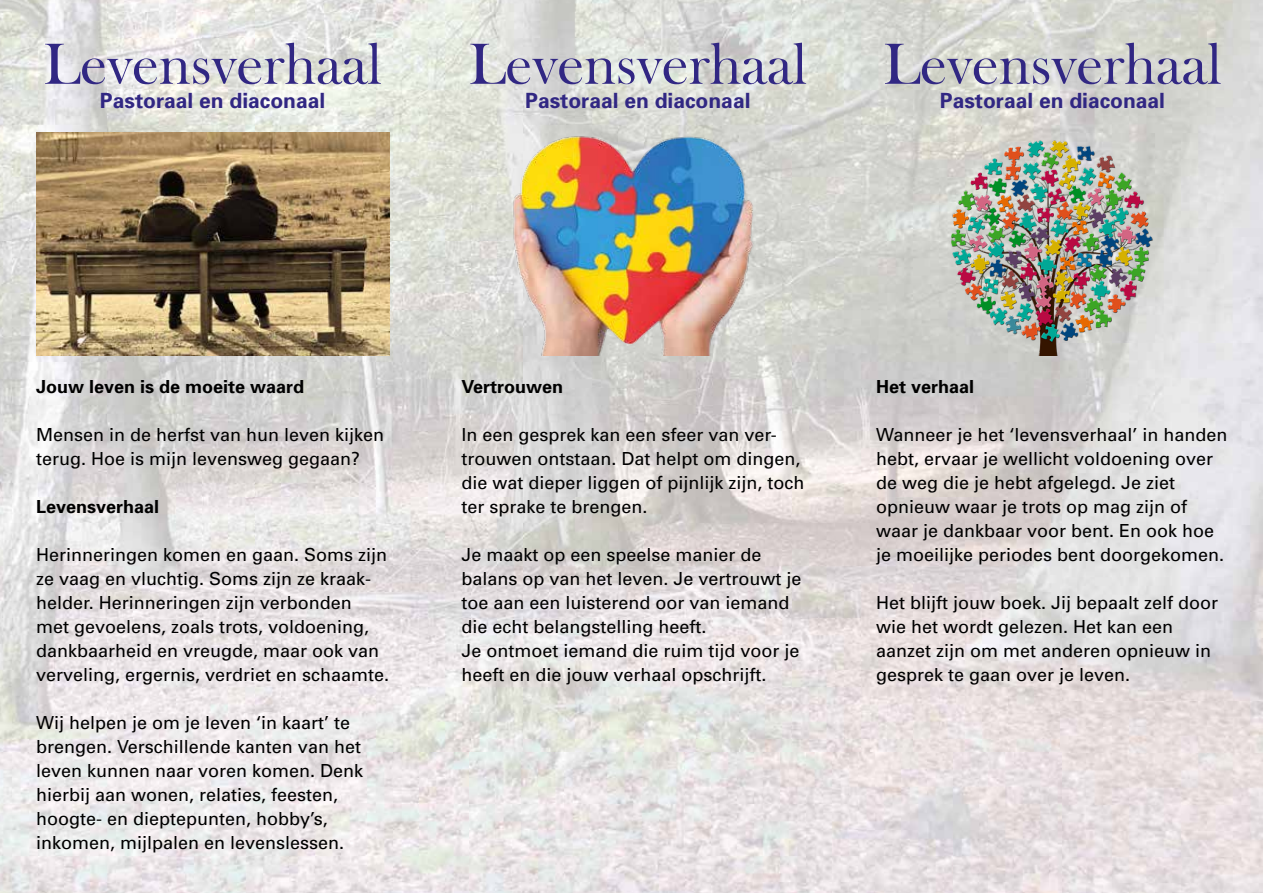
<style>
.page{position:relative;width:1263px;height:893px;background:#fff}
.page>*{position:absolute;margin:0;border:0;box-sizing:border-box;transform-origin:0 0}
.t1{font:60px "Bask Old Face";color:#312783}
.t2{font:700 21px "Univers";color:#312783}
.t3{font:18px/24px "Univers";color:#000}
.t4{font:700 18px "Univers";color:#000}
</style>
<div class="page">
<img style="left:0;top:0;width:1263px;height:893px">
<img style="left:36px;top:133px;width:353px;height:222px">
<img style="left:461px;top:133px;width:353px;height:222px">
<img style="left:876px;top:133px;width:353px;height:222px">
<h1 class="t1" style="left:44px;top:31px;width:340px">Levensverhaal</h1>
<p class="t2" style="left:100px;top:88px;width:227px">Pastoraal en diaconaal</p>
<h1 class="t1" style="left:469px;top:31px;width:340px">Levensverhaal</h1>
<p class="t2" style="left:525px;top:88px;width:227px">Pastoraal en diaconaal</p>
<h1 class="t1" style="left:883px;top:31px;width:340px">Levensverhaal</h1>
<p class="t2" style="left:940px;top:88px;width:227px">Pastoraal en diaconaal</p>
<p class="t4" style="left:36px;top:375px;width:270px">Jouw leven is de moeite waard</p>
<p class="t3" style="left:36px;top:423px;width:350px">Mensen in de herfst van hun leven kijken terug. Hoe is mijn levensweg gegaan?</p>
<p class="t4" style="left:36px;top:495px;width:125px">Levensverhaal</p>
<p class="t3" style="left:36px;top:543px;width:354px">Herinneringen komen en gaan. Soms zijn ze vaag en vluchtig. Soms zijn ze kraak&shy;helder. Herinneringen zijn verbonden met gevoelens, zoals trots, voldoening, dankbaarheid en vreugde, maar ook van verveling, ergernis, verdriet en schaamte.</p>
<p class="t3" style="left:36px;top:711px;width:329px">Wij helpen je om je leven ‘in kaart’ te brengen. Verschillende kanten van het leven kunnen naar voren komen. Denk hierbij aan wonen, relaties, feesten, hoogte- en dieptepunten, hobby’s, inkomen, mijlpalen en levenslessen.</p>
<p class="t4" style="left:461px;top:375px;width:103px">Vertrouwen</p>
<p class="t3" style="left:461px;top:422px;width:345px">In een gesprek kan een sfeer van ver&shy;trouwen ontstaan. Dat helpt om dingen, die wat dieper liggen of pijnlijk zijn, toch ter sprake te brengen.</p>
<p class="t3" style="left:461px;top:542px;width:342px">Je maakt op een speelse manier de balans op van het leven. Je vertrouwt je toe aan een luisterend oor van iemand die echt belangstelling heeft.<br>Je ontmoet iemand die ruim tijd voor je heeft en die jouw verhaal opschrijft.</p>
<p class="t4" style="left:876px;top:375px;width:100px">Het verhaal</p>
<p class="t3" style="left:876px;top:422px;width:353px">Wanneer je het ‘levensverhaal’ in handen hebt, ervaar je wellicht voldoening over de weg die je hebt afgelegd. Je ziet opnieuw waar je trots op mag zijn of waar je dankbaar voor bent. En ook hoe je moeilijke periodes bent doorgekomen.</p>
<p class="t3" style="left:876px;top:590px;width:344px">Het blijft jouw boek. Jij bepaalt zelf door wie het wordt gelezen. Het kan een aanzet zijn om met anderen opnieuw in gesprek te gaan over je leven.</p>
</div>
